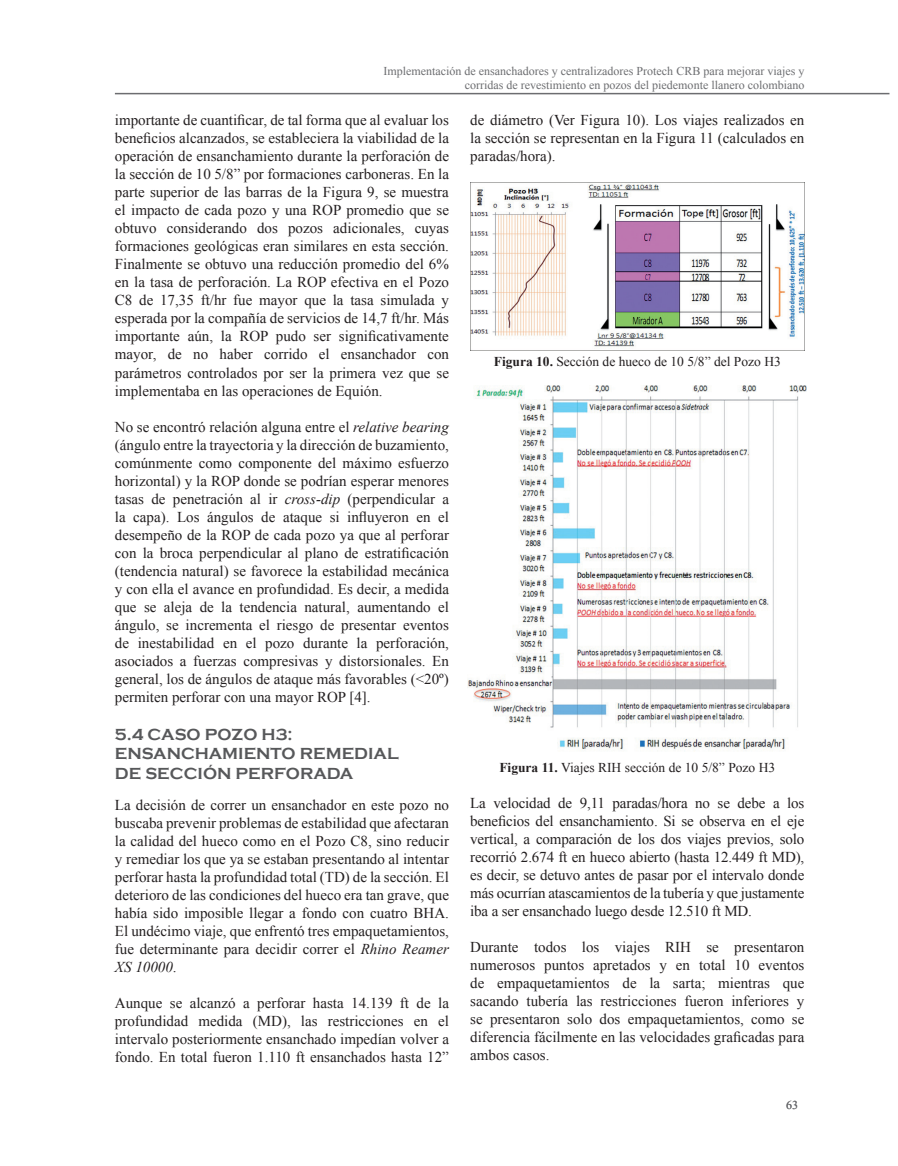
<style>
.page{position:relative;width:898px;height:1166px;background:#fff}
.page>*{position:absolute;margin:0;border:0;box-sizing:border-box;transform-origin:0 0}
.t1{font:700 16.5px/19.8px "Copperplate Gothic";color:#57585a}
.t2{font:15px/18px "Times New Roman";color:#231f20;text-align:justify}
.t3{font:13.5px "Times New Roman";color:#231f20}
.t4{font:12px/14.4px "Times New Roman";color:#6c6d70;text-align:right}
.s1{font-style:italic}
.s2{font-weight:700}
</style>
<div class="page">
<hr style="left:115px;top:93px;width:774px;height:1px;background:#6c6d70">
<img style="left:470px;top:182px;width:334px;height:168px">
<img style="left:467px;top:385px;width:339px;height:367px">
<p class="t4" style="left:383px;top:63px;width:422px">Implementación de ensanchadores y centralizadores Protech CRB para mejorar viajes y corridas de revestimiento en pozos del piedemonte llanero colombiano</p>
<p class="t2" style="left:115px;top:111px;width:335px">importante de cuantificar, de tal forma que al evaluar los beneficios alcanzados, se estableciera la viabilidad de la operación de ensanchamiento durante la perforación de la sección de 10 5/8” por formaciones carboneras. En la parte superior de las barras de la Figura 9, se muestra el impacto de cada pozo y una ROP promedio que se obtuvo considerando dos pozos adicionales, cuyas formaciones geológicas eran similares en esta sección.<br>Finalmente se obtuvo una reducción promedio del 6% en la tasa de perforación. La ROP efectiva en el Pozo C8 de 17,35 ft/hr fue mayor que la tasa simulada y esperada por la compañía de servicios de 14,7 ft/hr. Más importante aún, la ROP pudo ser significativamente mayor, de no haber corrido el ensanchador con parámetros controlados por ser la primera vez que se implementaba en las operaciones de Equión.</p>
<p class="t2" style="left:115px;top:417px;width:335px">No se encontró relación alguna entre el <span class="s1">relative bearing </span>(ángulo entre la trayectoria y la dirección de buzamiento, comúnmente como componente del máximo esfuerzo horizontal) y la ROP donde se podrían esperar menores tasas de penetración al ir <span class="s1">cross-dip</span> (perpendicular a la capa). Los ángulos de ataque si influyeron en el desempeño de la ROP de cada pozo ya que al perforar con la broca perpendicular al plano de estratificación (tendencia natural) se favorece la estabilidad mecánica y con ella el avance en profundidad. Es decir, a medida que se aleja de la tendencia natural, aumentando el ángulo, se incrementa el riesgo de presentar eventos de inestabilidad en el pozo durante la perforación, asociados a fuerzas compresivas y distorsionales. En general, los de ángulos de ataque más favorables (&lt;20º) permiten perforar con una mayor ROP [4].</p>
<p class="t1" style="left:115px;top:724px;width:285px">5.4 CASO POZO H3:<br>ENSANCHAMIENTO REMEDIAL<br>DE SECCIÓN PERFORADA</p>
<p class="t2" style="left:115px;top:795px;width:335px">La decisión de correr un ensanchador en este pozo no buscaba prevenir problemas de estabilidad que afectaran la calidad del hueco como en el Pozo C8, sino reducir y remediar los que ya se estaban presentando al intentar perforar hasta la profundidad total (TD) de la sección. El deterioro de las condiciones del hueco era tan grave, que había sido imposible llegar a fondo con cuatro BHA.<br>El undécimo viaje, que enfrentó tres empaquetamientos, fue determinante para decidir correr el <span class="s1">Rhino Reamer XS 10000</span>.</p>
<p class="t2" style="left:115px;top:993px;width:335px">Aunque se alcanzó a perforar hasta 14.139 ft de la profundidad medida (MD), las restricciones en el intervalo posteriormente ensanchado impedían volver a fondo. En total fueron 1.110 ft ensanchados hasta 12”</p>
<p class="t2" style="left:470px;top:111px;width:335px">de diámetro (Ver Figura 10). Los viajes realizados en la sección se representan en la Figura 11 (calculados en paradas/hora).</p>
<p class="t3" style="left:493px;top:352px;width:288px"><span class="s2">Figura 10.</span> Sección de hueco de 10 5/8” del Pozo H3</p>
<p class="t3" style="left:499px;top:758px;width:277px"><span class="s2">Figura 11.</span> Viajes RIH sección de 10 5/8” Pozo H3</p>
<p class="t2" style="left:470px;top:793px;width:335px">La velocidad de 9,11 paradas/hora no se debe a los beneficios del ensanchamiento. Si se observa en el eje vertical, a comparación de los dos viajes previos, solo recorrió 2.674 ft en hueco abierto (hasta 12.449 ft MD), es decir, se detuvo antes de pasar por el intervalo donde más ocurrían atascamientos de la tubería y que justamente iba a ser ensanchado luego desde 12.510 ft MD.</p>
<p class="t2" style="left:470px;top:937px;width:335px">Durante todos los viajes RIH se presentaron numerosos puntos apretados y en total 10 eventos de empaquetamientos de la sarta; mientras que sacando tubería las restricciones fueron inferiores y se presentaron solo dos empaquetamientos, como se diferencia fácilmente en las velocidades graficadas para ambos casos.</p>
<p class="t4" style="left:785px;top:1097px;width:13px">63</p>
</div>
